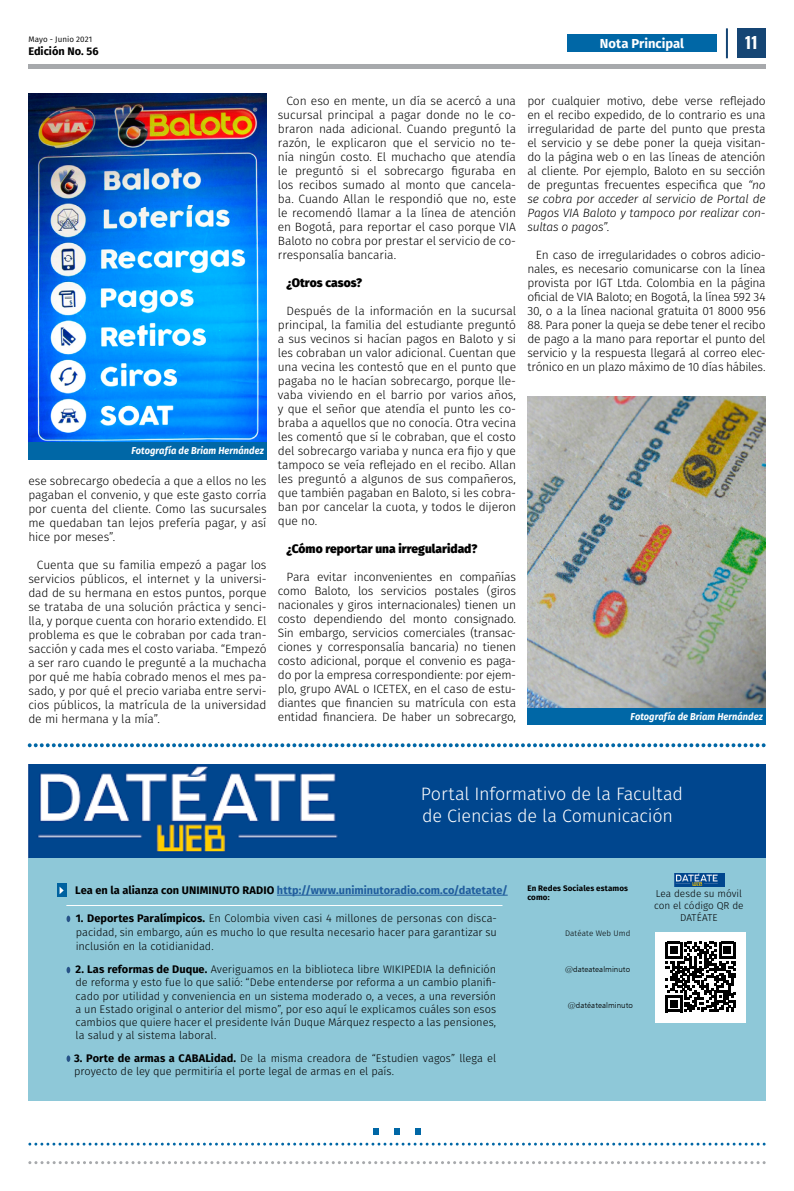
<style>
.page{position:relative;width:794px;height:1191px;background:#fff}
.page>*{position:absolute;margin:0;border:0;box-sizing:border-box;transform-origin:0 0}
.t1{font:300 18px/21.6px "Fira Sans";letter-spacing:-.01em;color:#fff}
.t2{font:700 16px "Oswald";color:#fff}
.t3{font:700 13px "Fira Sans";color:#fff}
.t4{font:300 12px/14px "Fira Sans";letter-spacing:-.015em;color:#000;text-align:justify}
.t5{font:900 12px "Fira Sans";color:#000}
.t6{font:300 11px/13.2px "Fira Sans";letter-spacing:-.005em;color:#000;text-align:justify}
.t7{font:700 11px "Fira Sans";color:#215e9e}
.t8{font:700 11px "Fira Sans";color:#000}
.t9{font:italic 700 10px "Fira Sans";letter-spacing:.005em;color:#fff;scale:.93 1}
.t10{font:300 10px/12px "Fira Sans";color:#000;text-align:center}
.t11{font:8px "Humanist 777 BT Light B";letter-spacing:.005em;color:#000}
.t12{font:700 8px/9.6px "Fira Sans";letter-spacing:.015em;color:#000}
.t13{font:8px "Fira Sans";letter-spacing:.01em;color:#000}
.t14{font:300 8px "Fira Sans";letter-spacing:.015em;color:#000}
.s1{font-style:italic}
.s2{color:#000}
.s3{font-weight:700}
</style>
<div class="page">
<div style="left:567px;top:35px;width:150px;height:17px;background:#0067a6"></div>
<div style="left:737px;top:28px;width:28px;height:30px;background:#154574"></div>
<hr style="left:726px;top:28px;width:2px;height:30px;background:#154574">
<svg style="left:28px;top:1161px;width:737px;height:3px"></svg>
<div style="left:28px;top:64px;width:737px;height:5px;background:#a7a9ac"></div>
<svg style="left:373px;top:1128px;width:6px;height:6px"></svg>
<svg style="left:394px;top:1128px;width:6px;height:6px"></svg>
<svg style="left:415px;top:1128px;width:6px;height:6px"></svg>
<svg style="left:30px;top:1142px;width:735px;height:3px"></svg>
<img style="left:28px;top:93px;width:238px;height:349px">
<img style="left:527px;top:396px;width:238px;height:312px">
<div style="left:28px;top:442px;width:238px;height:17px;background:#0067a6"></div>
<div style="left:527px;top:708px;width:238px;height:16px;background:#0067a6"></div>
<div style="left:28px;top:858px;width:737px;height:243px;background:#8ec8d8"></div>
<img style="left:28px;top:764px;width:737px;height:94px">
<img style="left:674px;top:873px;width:50px;height:13px">
<div style="left:655px;top:932px;width:90px;height:90px;background:#fff"></div>
<svg style="left:665px;top:941px;width:71px;height:71px"></svg>
<hr style="left:66px;top:905px;width:436px;height:1px;background:#fff">
<hr style="left:277px;top:895px;width:231px;height:1px;background:#215e9e">
<svg style="left:67px;top:915px;width:3px;height:7px"></svg>
<svg style="left:67px;top:966px;width:3px;height:7px"></svg>
<svg style="left:67px;top:1055px;width:3px;height:7px"></svg>
<div style="left:57px;top:884px;width:10px;height:13px;background:#0062a0"></div>
<svg style="left:60px;top:887px;width:4px;height:7px"></svg>
<svg style="left:30px;top:743px;width:734px;height:4px"></svg>
<p class="t13" style="left:28px;top:33px;width:65px">Mayo - Junio 2021</p>
<p class="t8" style="left:28px;top:42px;width:72px">Edición No. 56</p>
<p class="t3" style="left:600px;top:32px;width:85px">Nota Principal</p>
<h2 class="t2" style="left:745px;top:29px;width:14px">11</h2>
<p class="t9" style="left:132px;top:442px;width:144px">Fotografía de Briam Hernández</p>
<p class="t4" style="left:28px;top:474px;width:240px">ese sobrecargo obedecía a que a ellos no les pagaban el convenio, y que este gasto corría por cuenta del cliente. Como las sucursales me quedaban tan lejos prefería pagar, y así hice por meses”.</p>
<p class="t4" style="left:28px;top:558px;width:240px;text-indent:9px">Cuenta que su familia empezó a pagar los servicios públicos, el internet y la universi&shy;dad de su hermana en estos puntos, porque se trataba de una solución práctica y senci&shy;lla, y porque cuenta con horario extendido. El problema es que le cobraban por cada tran&shy;sacción y cada mes el costo variaba. “Empezó a ser raro cuando le pregunté a la muchacha por qué me había cobrado menos el mes pa&shy;sado, y por qué el precio variaba entre servi&shy;cios públicos, la matrícula de la universidad de mi hermana y la mía”.</p>
<p class="t4" style="left:278px;top:94px;width:240px;text-indent:9px">Con eso en mente, un día se acercó a una sucursal principal a pagar donde no le co&shy;braron nada adicional. Cuando preguntó la razón, le explicaron que el servicio no te&shy;nía ningún costo. El muchacho que atendía le preguntó si el sobrecargo figuraba en los recibos sumado al monto que cancela&shy;ba. Cuando Allan le respondió que no, este le recomendó llamar a la línea de atención en Bogotá, para reportar el caso porque VIA Baloto no cobra por prestar el servicio de co&shy;rresponsalía bancaria.</p>
<p class="t5" style="left:286px;top:272px;width:77px">¿Otros casos?</p>
<p class="t4" style="left:278px;top:304px;width:240px;text-indent:9px">Después de la información en la sucursal principal, la familia del estudiante preguntó a sus vecinos si hacían pagos en Baloto y si les cobraban un valor adicional. Cuentan que una vecina les contestó que en el punto que pagaba no le hacían sobrecargo, porque lle&shy;vaba viviendo en el barrio por varios años, y que el señor que atendía el punto les co&shy;braba a aquellos que no conocía. Otra vecina les comentó que sí le cobraban, que el costo del sobrecargo variaba y nunca era fijo y que tampoco se veía reflejado en el recibo. Allan les preguntó a algunos de sus compañeros, que también pagaban en Baloto, si les cobra&shy;ban por cancelar la cuota, y todos le dijeron que no.</p>
<p class="t5" style="left:286px;top:538px;width:192px">¿Cómo reportar una irregularidad?</p>
<p class="t4" style="left:278px;top:570px;width:240px;text-indent:8px">Para evitar inconvenientes en compañías como Baloto, los servicios postales (giros nacionales y giros internacionales) tienen un costo dependiendo del monto consignado.<br>Sin embargo, servicios comerciales (transac&shy;ciones y corresponsalía bancaria) no tienen costo adicional, porque el convenio es paga&shy;do por la empresa correspondiente: por ejem&shy;plo, grupo AVAL o ICETEX, en el caso de estu&shy;diantes que financien su matrícula con esta entidad financiera. De haber un sobrecargo,</p>
<p class="t4" style="left:527px;top:94px;width:240px">por cualquier motivo, debe verse reflejado en el recibo expedido, de lo contrario es una irregularidad de parte del punto que presta el servicio y se debe poner la queja visitan&shy;do la página web o en las líneas de atención al cliente. Por ejemplo, Baloto en su sección de preguntas frecuentes especifica que <span class="s1">“no se cobra por acceder al servicio de Portal de Pagos VIA Baloto y tampoco por realizar con&shy;sultas o pagos”.</span></p>
<p class="t4" style="left:527px;top:248px;width:240px;text-indent:9px">En caso de irregularidades o cobros adicio&shy;nales, es necesario comunicarse con la línea provista por IGT Ltda. Colombia en la página oficial de VIA Baloto; en Bogotá, la línea 592 34<br>30, o a la línea nacional gratuita 01 8000 956</p>
<p class="t4" style="left:527px;top:318px;width:240px">88. Para poner la queja se debe tener el recibo de pago a la mano para reportar el punto del servicio y la respuesta llegará al correo elec&shy;trónico en un plazo máximo de 10 días hábiles.</p>
<p class="t9" style="left:630px;top:708px;width:144px">Fotografía de Briam Hernández</p>
<h1 class="t1" style="left:421px;top:783px;width:264px">Portal Informativo de la Facultad de Ciencias de la Comunicación</h1>
<p class="t7" style="left:75px;top:881px;width:434px"><span class="s2">Lea en la alianza con UNIMINUTO RADIO</span> http://www.uniminutoradio.com.co/datetate/</p>
<p class="t6" style="left:76px;top:911px;width:422px;line-height:14px"><span class="s3">1. Deportes Paralímpicos.</span> En Colombia viven casi 4 millones de personas con disca&shy;pacidad, sin embargo, aún es mucho lo que resulta necesario hacer para garantizar su inclusión en la cotidianidad.</p>
<p class="t6" style="left:76px;top:962px;width:422px"><span class="s3">2. Las reformas de Duque.</span> Averiguamos en la biblioteca libre WIKIPEDIA la definición de reforma y esto fue lo que salió: “Debe entenderse por reforma a un cambio planifi&shy;cado por utilidad y conveniencia en un sistema moderado o, a veces, a una reversión a un Estado original o anterior del mismo”, por eso aquí le explicamos cuáles son esos cambios que quiere hacer el presidente Iván Duque Márquez respecto a las pensiones, la salud y al sistema laboral.</p>
<p class="t6" style="left:74px;top:1051px;width:423px"><span class="s3">3. Porte de armas a CABALidad.</span> De la misma creadora de “Estudien vagos” llega el proyecto de ley que permitiría el porte legal de armas en el país.</p>
<p class="t12" style="left:527px;top:882px;width:102px">En Redes Sociales estamos como:</p>
<p class="t14" style="left:565px;top:928px;width:67px">Datéate Web Umd</p>
<p class="t11" style="left:565px;top:964px;width:67px">@dateatealminuto</p>
<p class="t11" style="left:568px;top:1000px;width:67px">@datéatealminuto</p>
<p class="t10" style="left:654px;top:887px;width:91px">Lea desde su móvil con el código QR de<br>DATÉATE</p>
</div>
